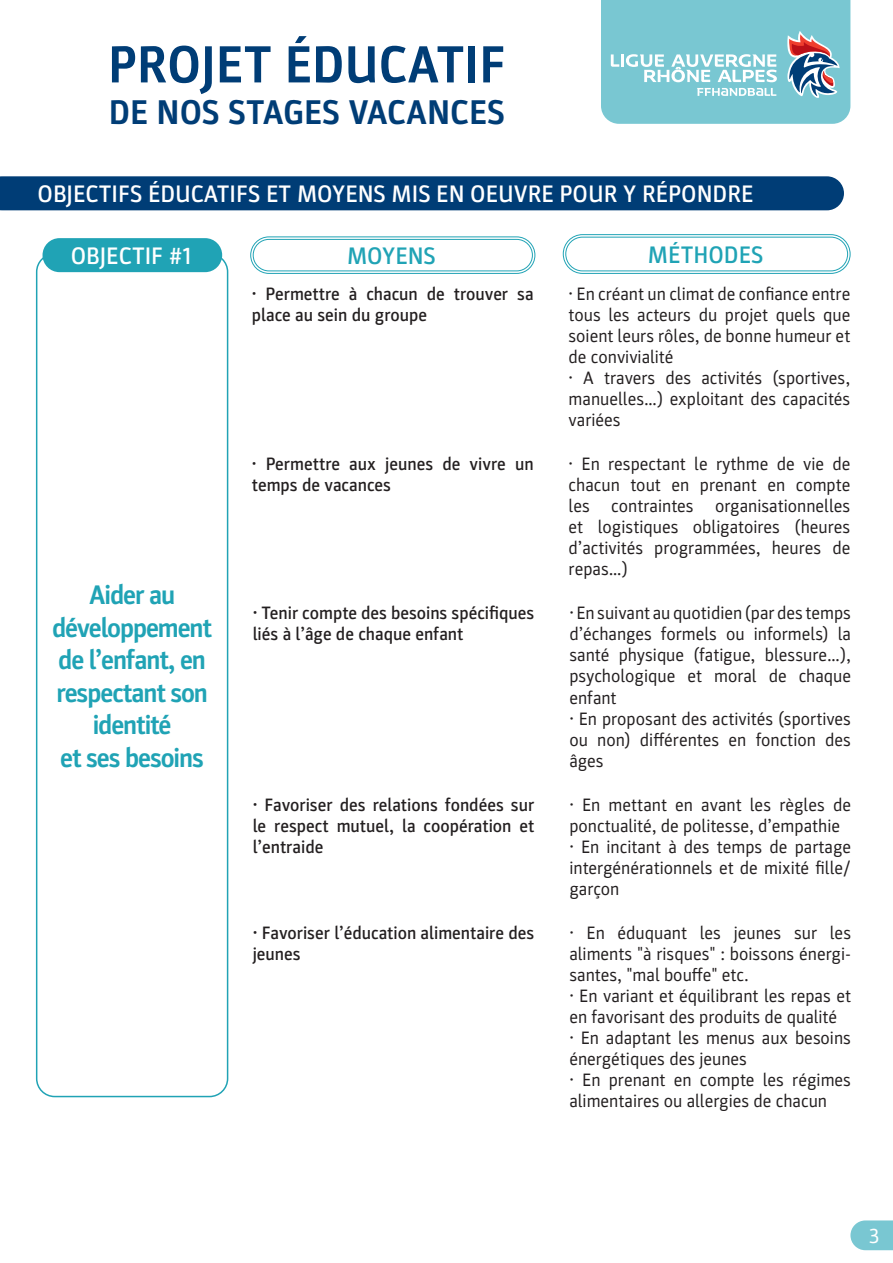
<style>
.page{position:relative;width:893px;height:1263px;background:#fff}
.page>*{position:absolute;margin:0;border:0;box-sizing:border-box;transform-origin:0 0}
.t1{font:700 52.5px "Parka";color:#003d76}
.t2{font:700 34.5px "Parka";color:#003d76}
.t3{font:700 27px/32.4px "Parka";letter-spacing:-.04em;color:#20a3b5;text-align:center}
.t4{font:500 24px "Parka";color:#fff}
.t5{font:500 24px "Parka";color:#20a3b5}
.t6{font:21px "Parka";color:#fff}
.t7{font:18px/21px "Parka";color:#231f20;text-align:justify}
.t8{font:500 18px/21px "Parka";color:#231f20}
</style>
<div class="page">
<div style="left:36px;top:253px;width:192px;height:844px;border:2px solid #20a3b5;border-radius:18px"></div>
<div style="left:0;top:176px;width:844px;height:34px;background:#003d76"></div>
<div style="left:43px;top:238px;width:179px;height:34px;background:#20a3b5;border-radius:17px"></div>
<div style="left:250px;top:237px;width:285px;height:37px;border:1px solid #20a3b5;border-radius:18px"></div>
<div style="left:253px;top:239px;width:280px;height:32px;border:1px solid #20a3b5;border-radius:16px"></div>
<div style="left:563px;top:234px;width:287px;height:40px;border:1px solid #20a3b5;border-radius:19px"></div>
<div style="left:565px;top:237px;width:283px;height:34px;border:1px solid #20a3b5;border-radius:17px"></div>
<svg style="left:850px;top:1220px;width:43px;height:30px"></svg>
<svg style="left:601px;top:0;width:249px;height:124px;background:#84c5d0"></svg>
<p class="t1" style="left:108px;top:35px;width:399px">PROJET ÉDUCATIF</p>
<p class="t2" style="left:109px;top:93px;width:398px">DE NOS STAGES VACANCES</p>
<p class="t4" style="left:38px;top:181px;width:717px">OBJECTIFS ÉDUCATIFS ET MOYENS MIS EN OEUVRE POUR Y RÉPONDRE</p>
<p class="t4" style="left:71px;top:243px;width:122px">OBJECTIF #1</p>
<p class="t5" style="left:347px;top:243px;width:90px">MOYENS</p>
<p class="t5" style="left:648px;top:242px;width:117px">MÉTHODES</p>
<p class="t3" style="left:52px;top:579px;width:162px">Aider au développement de l’enfant, en respectant son identité</p>
<p class="t3" style="left:60px;top:741px;width:145px">et ses besoins</p>
<p class="t8" style="left:252px;top:284px;width:283px">• Permettre à chacun de trouver sa place au sein du groupe</p>
<p class="t7" style="left:569px;top:284px;width:283px">• En créant un climat de confiance entre tous les acteurs du projet quels que soient leurs rôles, de bonne humeur et de convivialité</p>
<p class="t7" style="left:569px;top:368px;width:283px">• A travers des activités (sportives, manuelles…) exploitant des capacités variées</p>
<p class="t8" style="left:252px;top:454px;width:283px">• Permettre aux jeunes de vivre un temps de vacances</p>
<p class="t7" style="left:569px;top:454px;width:283px">• En respectant le rythme de vie de chacun tout en prenant en compte les contraintes organisationnelles et logistiques obligatoires (heures d’activités programmées, heures de repas…)</p>
<p class="t8" style="left:253px;top:603px;width:283px">• Tenir compte des besoins spécifiques liés à l’âge de chaque enfant</p>
<p class="t7" style="left:569px;top:603px;width:283px">• En suivant au quotidien (par des temps d’échanges formels ou informels) la santé physique (fatigue, blessure…), psychologique et moral de chaque enfant</p>
<p class="t7" style="left:569px;top:708px;width:283px">• En proposant des activités (sportives ou non) différentes en fonction des âges</p>
<p class="t8" style="left:253px;top:794px;width:283px;text-align:justify">• Favoriser des relations fondées sur le respect mutuel, la coopération et l’entraide</p>
<p class="t7" style="left:569px;top:794px;width:283px">• En mettant en avant les règles de ponctualité, de politesse, d’empathie</p>
<p class="t7" style="left:569px;top:836px;width:283px">• En incitant à des temps de partage intergénérationnels et de mixité fille/ garçon</p>
<p class="t8" style="left:253px;top:922px;width:283px">• Favoriser l’éducation alimentaire des jeunes</p>
<p class="t7" style="left:569px;top:922px;width:283px">• En éduquant les jeunes sur les aliments "à risques" : boissons énergi&shy;santes, "mal bouffe" etc.</p>
<p class="t7" style="left:569px;top:985px;width:283px">• En variant et équilibrant les repas et en favorisant des produits de qualité</p>
<p class="t7" style="left:569px;top:1027px;width:283px">• En adaptant les menus aux besoins énergétiques des jeunes</p>
<p class="t7" style="left:569px;top:1069px;width:283px">• En prenant en compte les régimes alimentaires ou allergies de chacun</p>
<p class="t6" style="left:869px;top:1224px;width:12px">3</p>
</div>
